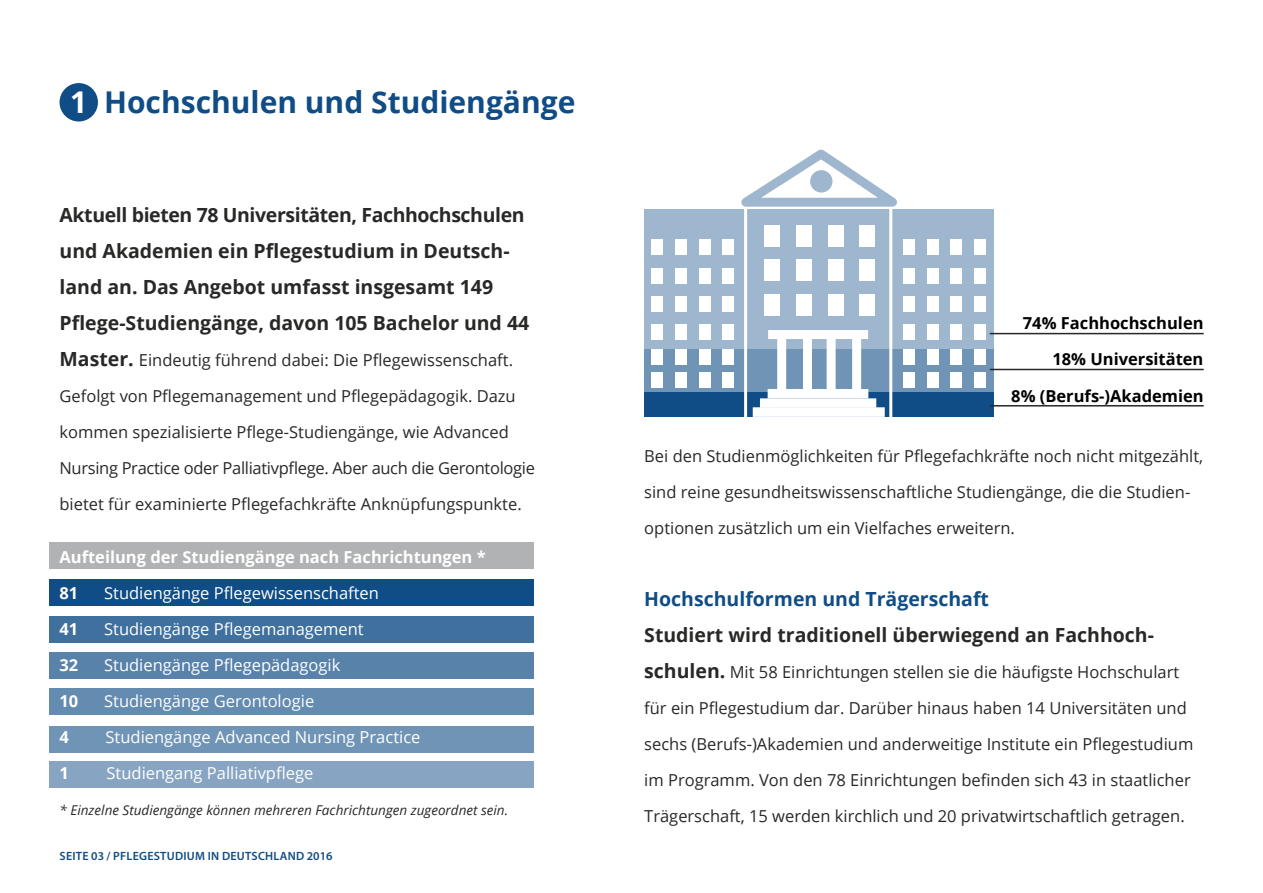
<style>
.page{position:relative;width:1263px;height:893px;background:#fff}
.page>*{position:absolute;margin:0;border:0;box-sizing:border-box;transform-origin:0 0}
.t1{font:700 30px "Open Sans";color:#104c85}
.t2{font:700 30px "Open Sans";color:#fff}
.t3{font:700 19.5px/36px "Open Sans";color:#282827}
.t4{font:700 19.5px "Open Sans";color:#104c85}
.t5{font:16.5px/36px "Open Sans";color:#282827}
.t6{font:16.5px "Open Sans";color:#fff}
.t7{font:700 16.5px "Open Sans";color:#000}
.t8{font:700 16.5px/36px "Open Sans";color:#fff}
.t9{font:italic 13.5px "Open Sans";color:#282827}
.t10{font:600 12px "Myriad Pro";letter-spacing:.02em;color:#104c85}
.s1{font-weight:700;font-size:19.5px}
</style>
<div class="page">
<div style="left:49px;top:542px;width:485px;height:27px;background:#b1b2b3"></div>
<div style="left:49px;top:579px;width:485px;height:27px;background:#104c85"></div>
<div style="left:49px;top:616px;width:485px;height:27px;background:#40709d"></div>
<div style="left:49px;top:652px;width:485px;height:27px;background:#5882aa"></div>
<div style="left:49px;top:688px;width:485px;height:27px;background:#648bb0"></div>
<div style="left:49px;top:726px;width:485px;height:27px;background:#7094b6"></div>
<div style="left:49px;top:761px;width:485px;height:27px;background:#87a5c2"></div>
<div style="left:60px;top:83px;width:38px;height:38px;background:#104c85;border-radius:50%"></div>
<div style="left:644px;top:389px;width:349px;height:28px;background:#104c85"></div>
<div style="left:644px;top:345px;width:349px;height:47px;background:#7094b6"></div>
<div style="left:644px;top:209px;width:349px;height:140px;background:#9fb7ce"></div>
<div style="left:777px;top:335px;width:9px;height:53px;background:#fff"></div>
<div style="left:803px;top:335px;width:9px;height:53px;background:#fff"></div>
<div style="left:852px;top:335px;width:9px;height:53px;background:#fff"></div>
<div style="left:827px;top:335px;width:9px;height:53px;background:#fff"></div>
<div style="left:772px;top:389px;width:92px;height:9px;background:#fff"></div>
<div style="left:765px;top:398px;width:106px;height:10px;background:#fff"></div>
<svg style="left:741px;top:149px;width:156px;height:66px"></svg>
<div style="left:810px;top:170px;width:22px;height:23px;background:#9fb7ce;border-radius:50%"></div>
<div style="left:773px;top:330px;width:90px;height:9px;background:#fff"></div>
<div style="left:764px;top:225px;width:16px;height:21px;background:#fff"></div>
<div style="left:796px;top:225px;width:16px;height:21px;background:#fff"></div>
<div style="left:828px;top:225px;width:16px;height:21px;background:#fff"></div>
<div style="left:859px;top:225px;width:16px;height:21px;background:#fff"></div>
<div style="left:764px;top:260px;width:16px;height:21px;background:#fff"></div>
<div style="left:796px;top:260px;width:16px;height:21px;background:#fff"></div>
<div style="left:828px;top:260px;width:16px;height:21px;background:#fff"></div>
<div style="left:859px;top:260px;width:16px;height:21px;background:#fff"></div>
<div style="left:764px;top:295px;width:16px;height:21px;background:#fff"></div>
<div style="left:796px;top:295px;width:16px;height:21px;background:#fff"></div>
<div style="left:828px;top:295px;width:16px;height:21px;background:#fff"></div>
<div style="left:859px;top:295px;width:16px;height:21px;background:#fff"></div>
<div style="left:757px;top:407px;width:123px;height:10px;background:#fff"></div>
<div style="left:903px;top:296px;width:11px;height:16px;background:#fff"></div>
<div style="left:926px;top:296px;width:12px;height:16px;background:#fff"></div>
<div style="left:950px;top:296px;width:12px;height:16px;background:#fff"></div>
<div style="left:973px;top:296px;width:12px;height:16px;background:#fff"></div>
<div style="left:651px;top:296px;width:12px;height:16px;background:#fff"></div>
<div style="left:675px;top:296px;width:12px;height:16px;background:#fff"></div>
<div style="left:699px;top:296px;width:12px;height:16px;background:#fff"></div>
<div style="left:722px;top:296px;width:12px;height:16px;background:#fff"></div>
<div style="left:903px;top:268px;width:11px;height:16px;background:#fff"></div>
<div style="left:926px;top:268px;width:12px;height:16px;background:#fff"></div>
<div style="left:950px;top:268px;width:12px;height:16px;background:#fff"></div>
<div style="left:973px;top:268px;width:12px;height:16px;background:#fff"></div>
<div style="left:651px;top:268px;width:12px;height:16px;background:#fff"></div>
<div style="left:675px;top:268px;width:12px;height:16px;background:#fff"></div>
<div style="left:699px;top:268px;width:12px;height:16px;background:#fff"></div>
<div style="left:722px;top:268px;width:12px;height:16px;background:#fff"></div>
<div style="left:903px;top:239px;width:11px;height:15px;background:#fff"></div>
<div style="left:926px;top:239px;width:12px;height:15px;background:#fff"></div>
<div style="left:950px;top:239px;width:12px;height:15px;background:#fff"></div>
<div style="left:973px;top:239px;width:12px;height:15px;background:#fff"></div>
<div style="left:651px;top:239px;width:12px;height:15px;background:#fff"></div>
<div style="left:675px;top:239px;width:12px;height:15px;background:#fff"></div>
<div style="left:699px;top:239px;width:12px;height:15px;background:#fff"></div>
<div style="left:722px;top:239px;width:12px;height:15px;background:#fff"></div>
<div style="left:903px;top:324px;width:11px;height:15px;background:#fff"></div>
<div style="left:926px;top:324px;width:12px;height:15px;background:#fff"></div>
<div style="left:950px;top:324px;width:12px;height:15px;background:#fff"></div>
<div style="left:973px;top:324px;width:12px;height:15px;background:#fff"></div>
<div style="left:651px;top:324px;width:12px;height:15px;background:#fff"></div>
<div style="left:675px;top:324px;width:12px;height:15px;background:#fff"></div>
<div style="left:699px;top:324px;width:12px;height:15px;background:#fff"></div>
<div style="left:722px;top:324px;width:12px;height:15px;background:#fff"></div>
<div style="left:903px;top:349px;width:11px;height:16px;background:#fff"></div>
<div style="left:926px;top:349px;width:12px;height:16px;background:#fff"></div>
<div style="left:950px;top:349px;width:12px;height:16px;background:#fff"></div>
<div style="left:973px;top:349px;width:12px;height:16px;background:#fff"></div>
<div style="left:651px;top:349px;width:12px;height:16px;background:#fff"></div>
<div style="left:675px;top:349px;width:12px;height:16px;background:#fff"></div>
<div style="left:699px;top:349px;width:12px;height:16px;background:#fff"></div>
<div style="left:722px;top:349px;width:12px;height:16px;background:#fff"></div>
<div style="left:903px;top:372px;width:11px;height:16px;background:#fff"></div>
<div style="left:926px;top:372px;width:12px;height:16px;background:#fff"></div>
<div style="left:950px;top:372px;width:12px;height:16px;background:#fff"></div>
<div style="left:973px;top:372px;width:12px;height:16px;background:#fff"></div>
<div style="left:651px;top:372px;width:12px;height:16px;background:#fff"></div>
<div style="left:675px;top:372px;width:12px;height:16px;background:#fff"></div>
<div style="left:699px;top:372px;width:12px;height:16px;background:#fff"></div>
<div style="left:722px;top:372px;width:12px;height:16px;background:#fff"></div>
<hr style="left:744px;top:208px;width:3px;height:226px;background:#fff">
<hr style="left:889px;top:208px;width:3px;height:226px;background:#fff">
<hr style="left:990px;top:333px;width:214px;height:1px;background:#282827">
<hr style="left:990px;top:369px;width:214px;height:1px;background:#282827">
<hr style="left:990px;top:405px;width:214px;height:2px;background:#282827">
<h1 class="t2" style="left:70px;top:81px;width:19px">1</h1>
<h1 class="t1" style="left:104px;top:81px;width:473px">Hochschulen und Studiengänge</h1>
<p class="t3" style="left:60px;top:196px;width:471px">Aktuell bieten 78 Universitäten, Fachhochschulen und Akademien ein Pflegestudium in Deutsch&shy;land an. Das Angebot umfasst insgesamt 149<br>Pflege-Studiengänge, davon 105 Bachelor und 44</p>
<p class="t5" style="left:60px;top:341px;width:477px"><span class="s1">Master.</span> Eindeutig führend dabei: Die Pflegewissenschaft.<br>Gefolgt von Pflegemanagement und Pflegepädagogik. Dazu kommen spezialisierte Pflege-Studiengänge, wie Advanced Nursing Practice oder Palliativpflege. Aber auch die Gerontologie bietet für examinierte Pflegefachkräfte Anknüpfungspunkte.</p>
<p class="t8" style="left:60px;top:539px;width:428px">Aufteilung der Studiengänge nach Fachrichtungen *<br>81</p>
<p class="t6" style="left:104px;top:582px;width:276px">Studiengänge Pflegewissenschaften</p>
<p class="t8" style="left:60px;top:611px;width:20px">41</p>
<p class="t6" style="left:104px;top:618px;width:261px">Studiengänge Pflegemanagement</p>
<p class="t8" style="left:60px;top:647px;width:20px">32</p>
<p class="t6" style="left:104px;top:654px;width:238px">Studiengänge Pflegepädagogik</p>
<p class="t8" style="left:60px;top:683px;width:20px">10</p>
<p class="t6" style="left:104px;top:690px;width:212px">Studiengänge Gerontologie</p>
<p class="t8" style="left:60px;top:719px;width:11px">4</p>
<p class="t6" style="left:106px;top:726px;width:316px">Studiengänge Advanced Nursing Practice</p>
<p class="t8" style="left:60px;top:755px;width:11px">1</p>
<p class="t6" style="left:107px;top:762px;width:208px">Studiengang Palliativpflege</p>
<p class="t9" style="left:60px;top:801px;width:450px">* Einzelne Studiengänge können mehreren Fachrichtungen zugeordnet sein.</p>
<p class="t10" style="left:60px;top:849px;width:274px">SEITE 03 / PFLEGESTUDIUM IN DEUTSCHLAND 2016</p>
<p class="t7" style="left:1023px;top:312px;width:182px">74% Fachhochschulen</p>
<p class="t7" style="left:1052px;top:348px;width:153px">18% Universitäten</p>
<p class="t7" style="left:1011px;top:384px;width:194px">8% (Berufs-)Akademien</p>
<p class="t5" style="left:644px;top:438px;width:560px">Bei den Studienmöglichkeiten für Pflegefachkräfte noch nicht mitgezählt, sind reine gesundheitswissenschaftliche Studiengänge, die die Studien&shy;optionen zusätzlich um ein Vielfaches erweitern.</p>
<p class="t4" style="left:644px;top:585px;width:346px">Hochschulformen und Trägerschaft</p>
<p class="t3" style="left:644px;top:617px;width:511px">Studiert wird traditionell überwiegend an Fachhoch-</p>
<p class="t5" style="left:644px;top:654px;width:551px"><span class="s1">schulen.</span> Mit 58 Einrichtungen stellen sie die häufigste Hochschulart für ein Pflegestudium dar. Darüber hinaus haben 14 Universitäten und sechs (Berufs-)Akademien und anderweitige Institute ein Pflegestudium im Programm. Von den 78 Einrichtungen befinden sich 43 in staatlicher Trägerschaft, 15 werden kirchlich und 20 privatwirtschaftlich getragen.</p>
</div>
